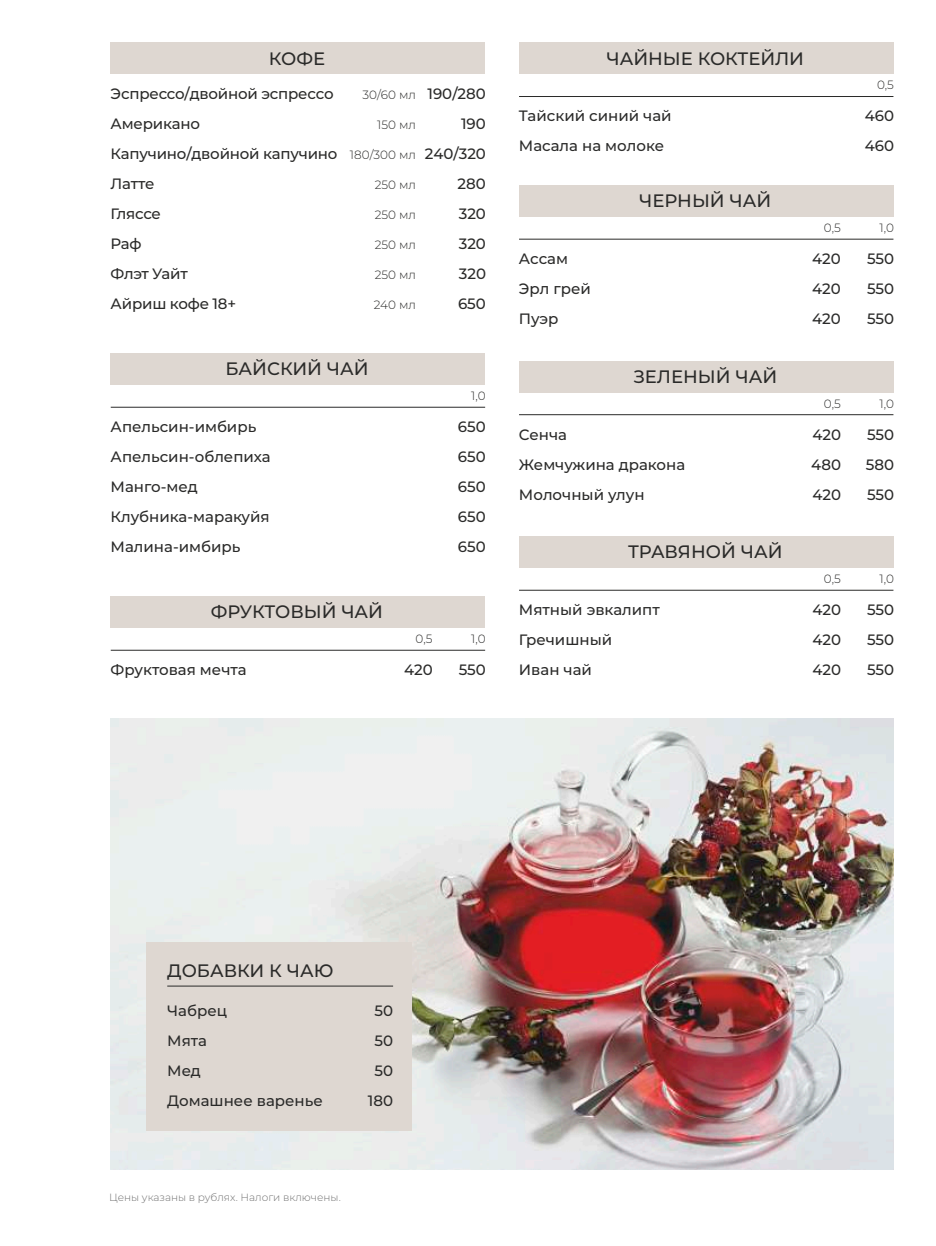
<style>
.page{position:relative;width:936px;height:1246px;background:#fff}
.page>*{position:absolute;margin:0;border:0;box-sizing:border-box;transform-origin:0 0}
.t1{font:500 18px "Montserrat";color:#2a2a29}
.t2{font:500 15px/30px "Montserrat";color:#2a2a29}
.t3{font:300 12px "Montserrat";color:#2a2a29}
.t4{font:300 10.5px "Montserrat";color:#717171}
</style>
<div class="page">
<img style="left:111px;top:718px;width:782px;height:451px">
<div style="left:111px;top:43px;width:374px;height:31px;background:#ded7d1"></div>
<div style="left:111px;top:353px;width:374px;height:32px;background:#ded7d1"></div>
<hr style="left:111px;top:407px;width:374px;height:1px;background:#2a2a29">
<div style="left:519px;top:43px;width:374px;height:31px;background:#ded7d1"></div>
<hr style="left:519px;top:96px;width:374px;height:1px;background:#2a2a29">
<div style="left:519px;top:185px;width:374px;height:32px;background:#ded7d1"></div>
<hr style="left:519px;top:239px;width:374px;height:1px;background:#2a2a29">
<div style="left:519px;top:361px;width:374px;height:31px;background:#ded7d1"></div>
<hr style="left:519px;top:414px;width:374px;height:1px;background:#2a2a29">
<div style="left:111px;top:596px;width:374px;height:32px;background:#ded7d1"></div>
<hr style="left:111px;top:650px;width:374px;height:1px;background:#2a2a29">
<div style="left:519px;top:536px;width:374px;height:32px;background:#ded7d1"></div>
<hr style="left:519px;top:590px;width:374px;height:1px;background:#2a2a29">
<div style="left:146px;top:942px;width:266px;height:189px;background:#ded7d1"></div>
<hr style="left:167px;top:986px;width:226px;height:1px;background:#2a2a29">
<p class="t1" style="left:269px;top:47px;width:58px">КОФЕ</p>
<p class="t2" style="left:111px;top:79px;width:228px">Эспрессо/двойной эспрессо<br>Американо<br>Капучино/двойной капучино<br>Латте<br>Гляссе<br>Раф<br>Флэт Уайт<br>Айриш кофе 18+</p>
<p class="t3" style="left:362px;top:87px;width:55px">30/60 мл</p>
<p class="t3" style="left:377px;top:117px;width:40px">150 мл</p>
<p class="t3" style="left:350px;top:147px;width:68px">180/300 мл</p>
<p class="t3" style="left:374px;top:177px;width:43px">250 мл</p>
<p class="t3" style="left:374px;top:207px;width:43px">250 мл</p>
<p class="t3" style="left:374px;top:237px;width:43px">250 мл</p>
<p class="t3" style="left:374px;top:267px;width:43px">250 мл</p>
<p class="t3" style="left:374px;top:297px;width:44px">240 мл</p>
<p class="t2" style="left:425px;top:78px;width:63px;text-align:right">190/280<br>190<br>240/320<br>280<br>320<br>320<br>320<br>650</p>
<p class="t1" style="left:225px;top:358px;width:145px">БАЙСКИЙ ЧАЙ</p>
<p class="t2" style="left:111px;top:412px;width:162px">Апельсин-имбирь<br>Апельсин-облепиха<br>Манго-мед<br>Клубника-маракуйя<br>Малина-имбирь</p>
<p class="t1" style="left:211px;top:601px;width:174px">ФРУКТОВЫЙ ЧАЙ</p>
<p class="t3" style="left:471px;top:388px;width:16px">1,0</p>
<p class="t2" style="left:458px;top:412px;width:29px;text-align:justify">650<br>650<br>650<br>650<br>650</p>
<p class="t2" style="left:111px;top:655px;width:138px">Фруктовая мечта</p>
<p class="t3" style="left:415px;top:631px;width:18px">0,5</p>
<p class="t3" style="left:471px;top:631px;width:16px">1,0</p>
<p class="t2" style="left:404px;top:655px;width:30px">420</p>
<p class="t2" style="left:458px;top:655px;width:29px">550</p>
<p class="t1" style="left:606px;top:47px;width:199px">ЧАЙНЫЕ КОКТЕЙЛИ</p>
<p class="t2" style="left:519px;top:101px;width:154px">Тайский синий чай<br>Масала на молоке</p>
<p class="t2" style="left:519px;top:244px;width:74px">Ассам<br>Эрл грей<br>Пуэр</p>
<p class="t1" style="left:639px;top:190px;width:133px">ЧЕРНЫЙ ЧАЙ</p>
<p class="t1" style="left:633px;top:365px;width:145px">ЗЕЛЕНЫЙ ЧАЙ</p>
<p class="t2" style="left:519px;top:419px;width:168px">Сенча<br>Жемчужина дракона<br>Молочный улун</p>
<p class="t1" style="left:628px;top:541px;width:156px">ТРАВЯНОЙ ЧАЙ</p>
<p class="t2" style="left:519px;top:595px;width:142px">Мятный эвкалипт<br>Гречишный<br>Иван чай</p>
<p class="t3" style="left:823px;top:220px;width:18px">0,5</p>
<p class="t2" style="left:812px;top:244px;width:30px;text-align:justify">420<br>420<br>420</p>
<p class="t3" style="left:823px;top:396px;width:18px">0,5</p>
<p class="t2" style="left:811px;top:419px;width:31px;text-align:justify">420<br>480<br>420</p>
<p class="t3" style="left:823px;top:571px;width:18px">0,5</p>
<p class="t2" style="left:812px;top:595px;width:30px;text-align:justify">420<br>420<br>420</p>
<p class="t3" style="left:877px;top:78px;width:18px">0,5</p>
<p class="t2" style="left:864px;top:101px;width:31px">460<br>460</p>
<p class="t3" style="left:879px;top:220px;width:16px">1,0</p>
<p class="t2" style="left:866px;top:244px;width:29px;text-align:justify">550<br>550<br>550</p>
<p class="t3" style="left:879px;top:396px;width:16px">1,0</p>
<p class="t2" style="left:865px;top:419px;width:30px;text-align:justify">550<br>580<br>550</p>
<p class="t3" style="left:879px;top:571px;width:16px">1,0</p>
<p class="t2" style="left:866px;top:595px;width:29px;text-align:justify">550<br>550<br>550</p>
<p class="t1" style="left:167px;top:959px;width:168px">ДОБАВКИ К ЧАЮ</p>
<p class="t2" style="left:167px;top:995px;width:157px">Чабрец<br>Мята<br>Мед<br>Домашнее варенье</p>
<p class="t2" style="left:368px;top:995px;width:27px;text-align:center">50<br>50<br>50<br>180</p>
<p class="t4" style="left:109px;top:1191px;width:233px">Цены указаны в рублях. Налоги включены.</p>
</div>
